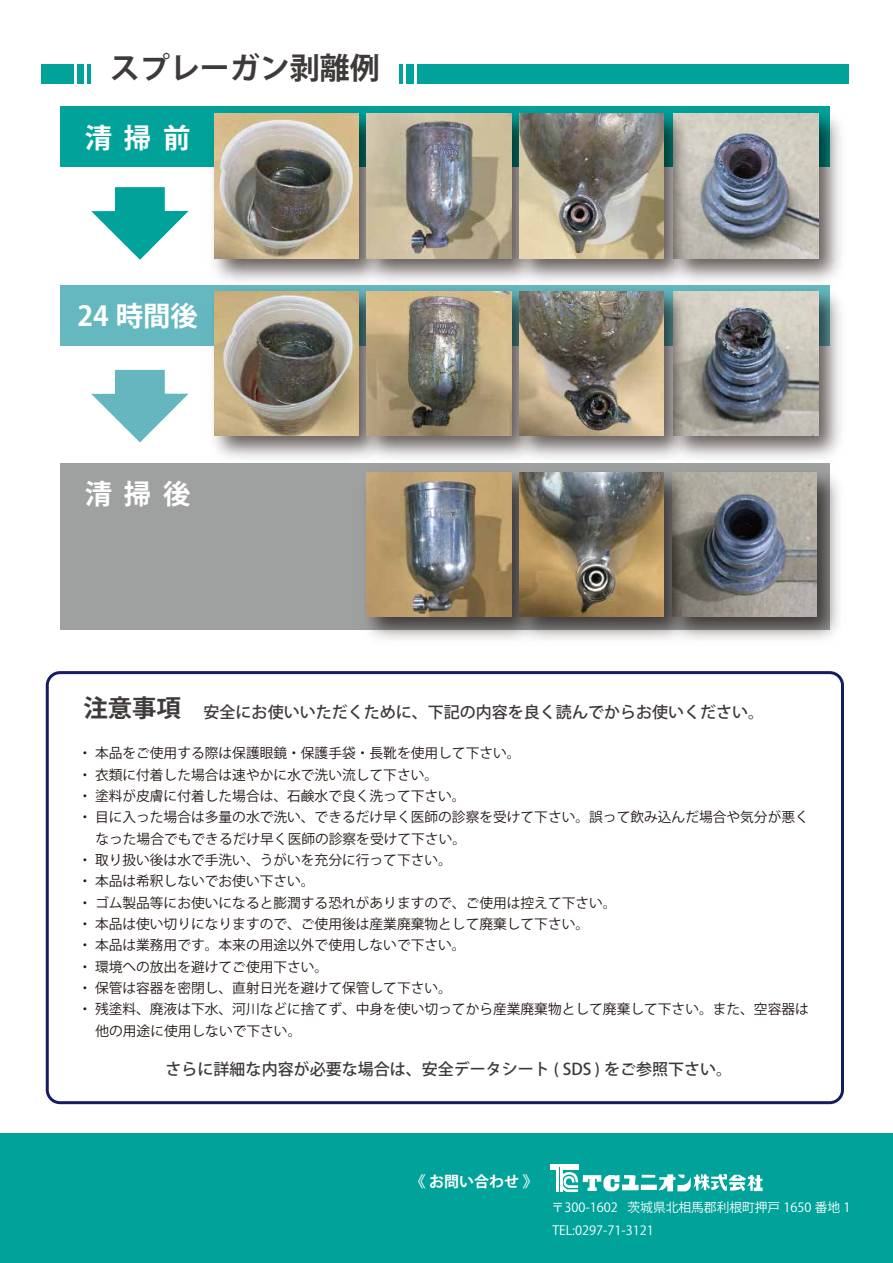
<style>
.page{position:relative;width:893px;height:1263px;background:#fff}
.page>*{position:absolute;margin:0;border:0;box-sizing:border-box;transform-origin:0 0}
.t1{font:700 30px "Koz Go Pr 6 N";color:#3e3a39}
.t2{font:700 27.45px "Koz Go Pr 6 N";color:#fff}
.t3{font:500 16.05px "Koz Go Pr 6 N";color:#3e3a39}
.t4{font:700 15px "Koz Go Pr 6 N";color:#fff}
.t5{font:13.8px/21.3px "Koz Go Pr 6 N";color:#221815}
.t6{font:12.75px/22.2px "Koz Go Pr 6 N";color:#fff}
.s1{font-weight:700;font-size:24.45px}
</style>
<div class="page">
<div style="left:0;top:1133px;width:893px;height:130px;background:#00a29a"></div>
<div style="left:60px;top:106px;width:770px;height:61px;background:#00a29a"></div>
<svg style="left:91px;top:187px;width:98px;height:73px"></svg>
<img style="left:213px;top:113px;width:141px;height:166px">
<img style="left:214px;top:114px;width:140px;height:144px">
<img style="left:354px;top:113px;width:153px;height:166px">
<img style="left:367px;top:114px;width:140px;height:144px">
<img style="left:696px;top:113px;width:145px;height:166px">
<img style="left:696px;top:114px;width:122px;height:144px">
<img style="left:507px;top:113px;width:189px;height:166px">
<img style="left:519px;top:114px;width:145px;height:144px">
<div style="left:60px;top:285px;width:770px;height:61px;background:#65b8c0"></div>
<svg style="left:91px;top:370px;width:98px;height:72px"></svg>
<img style="left:214px;top:291px;width:140px;height:145px">
<img style="left:354px;top:279px;width:153px;height:181px">
<img style="left:367px;top:291px;width:140px;height:145px">
<img style="left:696px;top:279px;width:145px;height:180px">
<img style="left:696px;top:291px;width:122px;height:145px">
<img style="left:507px;top:279px;width:189px;height:180px">
<img style="left:519px;top:291px;width:145px;height:145px">
<div style="left:60px;top:463px;width:770px;height:167px;background:#9fa0a0"></div>
<img style="left:366px;top:460px;width:141px;height:180px">
<img style="left:367px;top:473px;width:140px;height:144px">
<img style="left:696px;top:472px;width:144px;height:168px">
<img style="left:696px;top:473px;width:120px;height:144px">
<img style="left:507px;top:472px;width:189px;height:168px">
<img style="left:519px;top:473px;width:145px;height:144px">
<div style="left:46px;top:671px;width:798px;height:433px;border:3px solid #171c61;border-radius:13px"></div>
<hr style="left:550px;top:1163px;width:28px;height:3px;background:#fff">
<svg style="left:550px;top:1167px;width:213px;height:25px"></svg>
<div style="left:41px;top:64px;width:32px;height:20px;background:#00a29a"></div>
<div style="left:77px;top:64px;width:7px;height:20px;background:#00a29a"></div>
<hr style="left:88px;top:64px;width:3px;height:20px;background:#00a29a">
<div style="left:417px;top:64px;width:432px;height:20px;background:#00a29a"></div>
<div style="left:406px;top:64px;width:7px;height:20px;background:#00a29a"></div>
<hr style="left:399px;top:64px;width:3px;height:20px;background:#00a29a">
<h1 class="t1" style="left:110px;top:51px;width:271px">スプレーガン剥離例</h1>
<h2 class="t2" style="left:85px;top:122px;width:107px">清 掃 前</h2>
<h2 class="t2" style="left:77px;top:301px;width:122px">24 時間後</h2>
<h2 class="t2" style="left:85px;top:479px;width:107px">清 掃 後</h2>
<p class="t3" style="left:83px;top:703px;width:682px"><span class="s1">注意事項</span> 安全にお使いいただくために、下記の内容を良く読んでからお使いください。</p>
<p class="t5" style="left:78px;top:743px;width:732px">・ 本品をご使用する際は保護眼鏡・保護手袋・長靴を使用して下さい。<br>・ 衣類に付着した場合は速やかに水で洗い流して下さい。<br>・ 塗料が皮膚に付着した場合は、石鹸水で良く洗って下さい。<br>・ 目に入った場合は多量の水で洗い、できるだけ早く医師の診察を受けて下さい。誤って飲み込んだ場合や気分が悪く　なった場合でもできるだけ早く医師の診察を受けて下さい。<br>・ 取り扱い後は水で手洗い、うがいを充分に行って下さい。<br>・ 本品は希釈しないでお使い下さい。<br>・ ゴム製品等にお使いになると膨潤する恐れがありますので、ご使用は控えて下さい。<br>・ 本品は使い切りになりますので、ご使用後は産業廃棄物として廃棄して下さい。<br>・ 本品は業務用です。本来の用途以外で使用しないで下さい。<br>・ 環境への放出を避けてご使用下さい。<br>・ 保管は容器を密閉し、直射日光を避けて保管して下さい。<br>・ 残塗料、廃液は下水、河川などに捨てず、中身を使い切ってから産業廃棄物として廃棄して下さい。また、空容器は　他の用途に使用しないで下さい。</p>
<p class="t3" style="left:166px;top:1060px;width:568px">さらに詳細な内容が必要な場合は、安全データシート ( SDS ) をご参照下さい。</p>
<p class="t4" style="left:411px;top:1173px;width:128px">《 お問い合わせ 》</p>
<p class="t6" style="left:552px;top:1197px;width:300px">〒300-1602 茨城県北相馬郡利根町押戸 1650 番地 1<br>TEL:0297-71-3121　</p>
</div>
